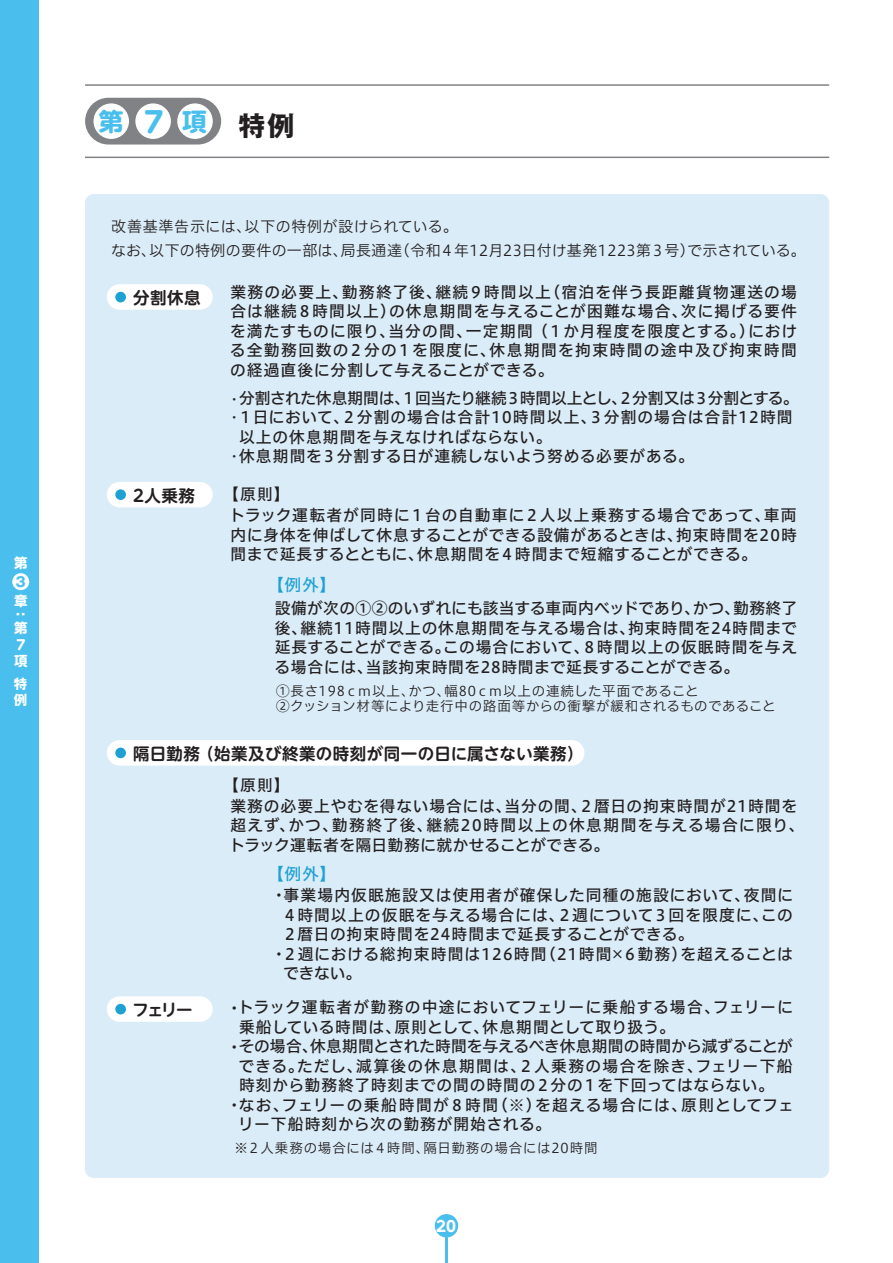
<style>
.page{position:relative;width:893px;height:1263px;background:#fff}
.page>*{position:absolute;margin:0;border:0;box-sizing:border-box;transform-origin:0 0}
.t1{font:700 24.75px "UD Shin M Go Pro";color:#4abfee}
.t2{font:700 16.5px "UD Shin M Go Pro De";letter-spacing:.03em;color:#231f20}
.t3{font:16.5px "Hiragino UD Sans F Std W5";color:#1ca1d2}
.t4{font:15.75px/19.5px "Hiragino UD Sans F Std W5";letter-spacing:.05em;color:#231f20}
.t5{font:15px/18.8px "Hiragino UD Sans F Std W3";letter-spacing:.02em;color:#231f20}
.t6{font:700 15px "UD Shin M Go Pro";color:#fff}
.t7{font:13.5px/15px "Hiragino UD Sans F Std W3";letter-spacing:.05em;color:#231f20}
.t8{font:700 13.5px/16.2px "UD Shin M Go Pro";color:#fff}
.t9{font:700 13.5px/16.2px "Gothic MB101 Pr 5";color:#fff}
.t10{font:700 13.5px "Gothic MB101 Pr 5";color:#4abfee}
.s1{font-size:28.5px}
.s2{font-family:"Gothic MB101 Pr 5";font-size:27px;color:#231f20}
</style>
<div class="page">
<div style="left:0;top:0;width:38px;height:1263px;background:#4abfee"></div>
<hr style="left:85px;top:84px;width:744px;height:2px;background:#808285">
<hr style="left:85px;top:157px;width:744px;height:1px;background:#808285">
<div style="left:85px;top:98px;width:136px;height:47px;background:#808285;border-radius:23px"></div>
<div style="left:93px;top:103px;width:36px;height:36px;background:#fff;border-radius:50%"></div>
<div style="left:135px;top:103px;width:36px;height:36px;background:#fff;border-radius:50%"></div>
<div style="left:177px;top:103px;width:36px;height:36px;background:#fff;border-radius:50%"></div>
<div style="left:85px;top:194px;width:744px;height:984px;background:#daecf8;border-radius:9px"></div>
<div style="left:107px;top:284px;width:106px;height:26px;background:#fff;border-radius:13px"></div>
<div style="left:107px;top:482px;width:106px;height:25px;background:#fff;border-radius:13px"></div>
<div style="left:107px;top:740px;width:477px;height:26px;background:#fff;border-radius:13px"></div>
<div style="left:107px;top:996px;width:106px;height:26px;background:#fff;border-radius:13px"></div>
<div style="left:115px;top:292px;width:11px;height:10px;background:#1ca1d2;border-radius:50%"></div>
<div style="left:115px;top:489px;width:11px;height:11px;background:#1ca1d2;border-radius:50%"></div>
<div style="left:115px;top:748px;width:11px;height:10px;background:#1ca1d2;border-radius:50%"></div>
<div style="left:115px;top:1004px;width:11px;height:10px;background:#1ca1d2;border-radius:50%"></div>
<div style="left:435px;top:1214px;width:23px;height:23px;background:#4abfee;border-radius:50%"></div>
<hr style="left:445px;top:1235px;width:3px;height:28px;background:#4abfee">
<div style="left:12px;top:573px;width:17px;height:17px;background:#fff;border-radius:50%"></div>
<p class="t8" style="left:14px;top:554px;width:15px">第</p>
<p class="t8" style="left:14px;top:592px;width:15px">章</p>
<p class="t9" style="left:31px;top:612px;width:6px;rotate:90deg">:</p>
<p class="t8" style="left:14px;top:619px;width:15px">第<br>7項</p>
<p class="t9" style="left:14px;top:675px;width:15px">特例</p>
<p class="t10" style="left:16px;top:571px;width:12px">3</p>
<h1 class="t1" style="left:99px;top:102px;width:197px">第 <span class="s1">7</span>項 <span class="s2">特例</span></h1>
<p class="t5" style="left:111px;top:213px;width:696px;line-height:24px">改善基準告示には、以下の特例が設けられている。<br>なお、以下の特例の要件の一部は、局長通達（令和４年12月23日付け基発1223第３号）で示されている。</p>
<p class="t4" style="left:230px;top:281px;width:569px;text-align:justify">業務の必要上、勤務終了後、継続９時間以上（宿泊を伴う長距離貨物運送の場合は継続８時間以上）の休息期間を与えることが困難な場合、次に掲げる要件を満たすものに限り、当分の間、一定期間 （１か月程度を限度とする。）における全勤務回数の２分の１を限度に、休息期間を拘束時間の途中及び拘束時間の経過直後に分割して与えることができる。</p>
<p class="t2" style="left:133px;top:284px;width:69px">分割休息</p>
<p class="t2" style="left:133px;top:482px;width:63px">2人乗務</p>
<p class="t4" style="left:238px;top:387px;width:563px">分割された休息期間は、１回当たり継続３時間以上とし、２分割又は３分割とする。１日において、２分割の場合は合計10時間以上、３分割の場合は合計12時間以上の休息期間を与えなければならない。<br>休息期間を３分割する日が連続しないよう努める必要がある。</p>
<p class="t5" style="left:227px;top:389px;width:16px">・・</p>
<p class="t5" style="left:227px;top:447px;width:16px">・</p>
<p class="t4" style="left:223px;top:483px;width:68px">【原則】</p>
<p class="t4" style="left:229px;top:504px;width:569px;text-align:justify">トラック運転者が同時に１台の自動車に２人以上乗務する場合であって、車両内に身体を伸ばして休息することができる設備があるときは、拘束時間を20時間まで延長するとともに、休息期間を４時間まで短縮することができる。</p>
<p class="t4" style="left:274px;top:597px;width:524px;text-align:justify">設備が次の①②のいずれにも該当する車両内ベッドであり、かつ、勤務終了後、継続11時間以上の休息期間を与える場合は、拘束時間を24時間まで延長することができる。この場合において、８時間以上の仮眠時間を与える場合には、当該拘束時間を28時間まで延長することができる。</p>
<p class="t7" style="left:276px;top:683px;width:501px">①長さ198ｃｍ以上、かつ、幅80ｃｍ以上の連続した平面であること<br>②クッション材等により走行中の路面等からの衝撃が緩和されるものであること</p>
<p class="t3" style="left:267px;top:572px;width:70px">【例外】</p>
<p class="t2" style="left:133px;top:740px;width:452px">隔日勤務（始業及び終業の時刻が同一の日に属さない業務）</p>
<p class="t4" style="left:223px;top:774px;width:68px">【原則】</p>
<p class="t4" style="left:229px;top:795px;width:577px">業務の必要上やむを得ない場合には、当分の間、２暦日の拘束時間が21時間を超えず、かつ、勤務終了後、継続20時間以上の休息期間を与える場合に限り、トラック運転者を隔日勤務に就かせることができる。</p>
<p class="t3" style="left:267px;top:861px;width:70px">【例外】</p>
<p class="t2" style="left:132px;top:996px;width:62px">フェリー</p>
<p class="t4" style="left:282px;top:884px;width:513px">事業場内仮眠施設又は使用者が確保した同種の施設において、夜間に<br>４時間以上の仮眠を与える場合には、２週について３回を限度に、この<br>２暦日の拘束時間を24時間まで延長することができる。<br>２週における総拘束時間は126時間（21時間×６勤務）を超えることはできない。</p>
<p class="t4" style="left:271px;top:884px;width:17px">・</p>
<p class="t4" style="left:271px;top:943px;width:17px">・</p>
<p class="t4" style="left:238px;top:996px;width:558px">トラック運転者が勤務の中途においてフェリーに乗船する場合、フェリーに乗船している時間は、原則として、休息期間として取り扱う。<br>その場合、休息期間とされた時間を与えるべき休息期間の時間から減ずることができる。ただし、減算後の休息期間は、２人乗務の場合を除き、フェリー下船時刻から勤務終了時刻までの間の時間の２分の１を下回ってはならない。<br>なお、フェリーの乗船時間が８時間（※）を超える場合には、原則としてフェリー下船時刻から次の勤務が開始される。</p>
<p class="t4" style="left:227px;top:997px;width:17px">・</p>
<p class="t4" style="left:227px;top:1036px;width:17px">・</p>
<p class="t4" style="left:227px;top:1094px;width:17px">・</p>
<p class="t7" style="left:235px;top:1140px;width:364px">※２人乗務の場合には４時間、隔日勤務の場合には20時間</p>
<p class="t6" style="left:436px;top:1214px;width:21px">20</p>
</div>
